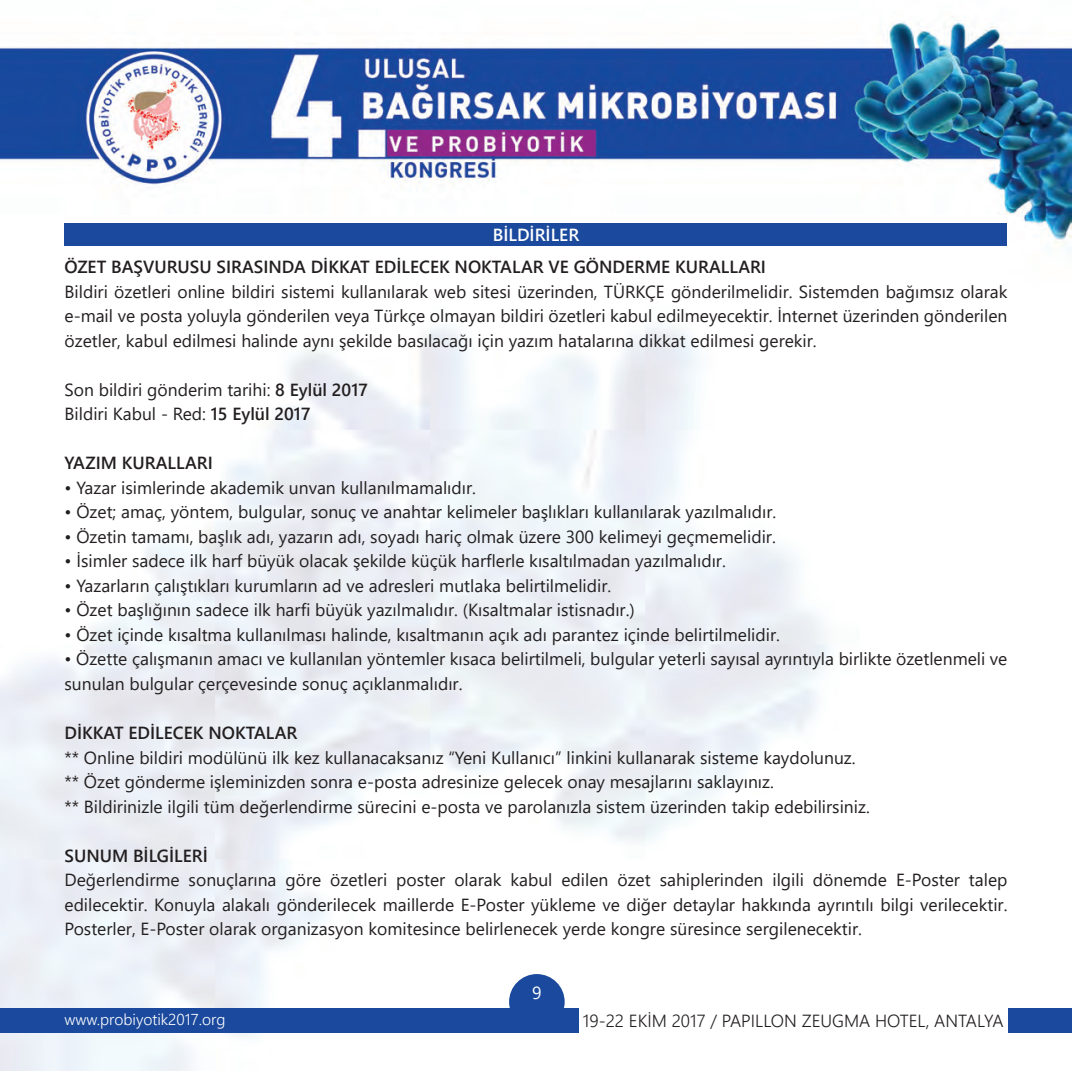
<style>
.page{position:relative;width:1072px;height:1072px;background:#fff}
.page>*{position:absolute;margin:0;border:0;box-sizing:border-box;transform-origin:0 0}
.t1{font:17.5px/24.5px "Segoe UI";color:#231f20}
.t2{font:600 17.5px "Segoe UI";color:#231f20}
.t3{font:300 17.5px "Segoe UI";color:#231f20}
.t4{font:600 17.5px "Segoe UI";color:#fff}
.t5{font:17.5px "Segoe UI";color:#fff}
.t6{font:300 15.75px "Segoe UI";color:#fff}
.s1{font-weight:600}
</style>
<div class="page">
<img style="left:1px;top:20px;width:1070px;height:1050px">
<div style="left:1008px;top:1008px;width:63px;height:25px;background:#1a499d"></div>
<div style="left:0;top:1008px;width:578px;height:25px;background:#1a499d"></div>
<div style="left:509px;top:974px;width:55px;height:55px;background:#1a499d;border-radius:50%"></div>
<div style="left:64px;top:223px;width:943px;height:23px;background:#1a499d"></div>
<p class="t4" style="left:493px;top:221px;width:88px">BİLDİRİLER</p>
<p class="t2" style="left:64px;top:253px;width:703px">ÖZET BAŞVURUSU SIRASINDA DİKKAT EDİLECEK NOKTALAR VE GÖNDERME KURALLARI</p>
<p class="t1" style="left:64px;top:279px;width:944px;text-align:justify">Bildiri özetleri online bildiri sistemi kullanılarak web sitesi üzerinden, TÜRKÇE gönderilmelidir. Sistemden bağımsız olarak e-mail ve posta yoluyla gönderilen veya Türkçe olmayan bildiri özetleri kabul edilmeyecektir. İnternet üzerinden gönderilen özetler, kabul edilmesi halinde aynı şekilde basılacağı için yazım hatalarına dikkat edilmesi gerekir.</p>
<p class="t1" style="left:64px;top:377px;width:305px">Son bildiri gönderim tarihi: <span class="s1">8 Eylül 2017<br></span>Bildiri Kabul - Red: <span class="s1">15 Eylül 2017</span></p>
<p class="t2" style="left:64px;top:449px;width:150px">YAZIM KURALLARI</p>
<p class="t1" style="left:64px;top:475px;width:413px">• Yazar isimlerinde akademik unvan kullanılmamalıdır.</p>
<p class="t1" style="left:64px;top:499px;width:713px">• Özet; amaç, yöntem, bulgular, sonuç ve anahtar kelimeler başlıkları kullanılarak yazılmalıdır.</p>
<p class="t1" style="left:64px;top:524px;width:713px">• Özetin tamamı, başlık adı, yazarın adı, soyadı hariç olmak üzere 300 kelimeyi geçmemelidir.</p>
<p class="t1" style="left:64px;top:548px;width:662px">• İsimler sadece ilk harf büyük olacak şekilde küçük harflerle kısaltılmadan yazılmalıdır.</p>
<p class="t1" style="left:64px;top:573px;width:548px">• Yazarların çalıştıkları kurumların ad ve adresleri mutlaka belirtilmelidir.</p>
<p class="t1" style="left:64px;top:597px;width:571px">• Özet başlığının sadece ilk harfi büyük yazılmalıdır. (Kısaltmalar istisnadır.)</p>
<p class="t1" style="left:64px;top:622px;width:717px">• Özet içinde kısaltma kullanılması halinde, kısaltmanın açık adı parantez içinde belirtilmelidir.</p>
<p class="t1" style="left:64px;top:646px;width:944px">• Özette çalışmanın amacı ve kullanılan yöntemler kısaca belirtilmeli, bulgular yeterli sayısal ayrıntıyla birlikte özetlenmeli ve sunulan bulgular çerçevesinde sonuç açıklanmalıdır.</p>
<p class="t2" style="left:64px;top:718px;width:234px">DİKKAT EDİLECEK NOKTALAR</p>
<p class="t1" style="left:64px;top:744px;width:806px">** Online bildiri modülünü ilk kez kullanacaksanız “Yeni Kullanıcı” linkini kullanarak sisteme kaydolunuz. ** Özet gönderme işleminizden sonra e-posta adresinize gelecek onay mesajlarını saklayınız.<br>** Bildirinizle ilgili tüm değerlendirme sürecini e-posta ve parolanızla sistem üzerinden takip edebilirsiniz.</p>
<p class="t2" style="left:64px;top:841px;width:145px">SUNUM BİLGİLERİ</p>
<p class="t1" style="left:64px;top:867px;width:944px;text-align:justify">Değerlendirme sonuçlarına göre özetleri poster olarak kabul edilen özet sahiplerinden ilgili dönemde E-Poster talep edilecektir. Konuyla alakalı gönderilecek maillerde E-Poster yükleme ve diğer detaylar hakkında ayrıntılı bilgi verilecektir.<br>Posterler, E-Poster olarak organizasyon komitesince belirlenecek yerde kongre süresince sergilenecektir.</p>
<p class="t5" style="left:532px;top:978px;width:11px">9</p>
<p class="t6" style="left:64px;top:1006px;width:162px">www.probiyotik2017.org</p>
<p class="t3" style="left:583px;top:1006px;width:422px">19-22 EKİM 2017 / PAPILLON ZEUGMA HOTEL, ANTALYA</p>
</div>
